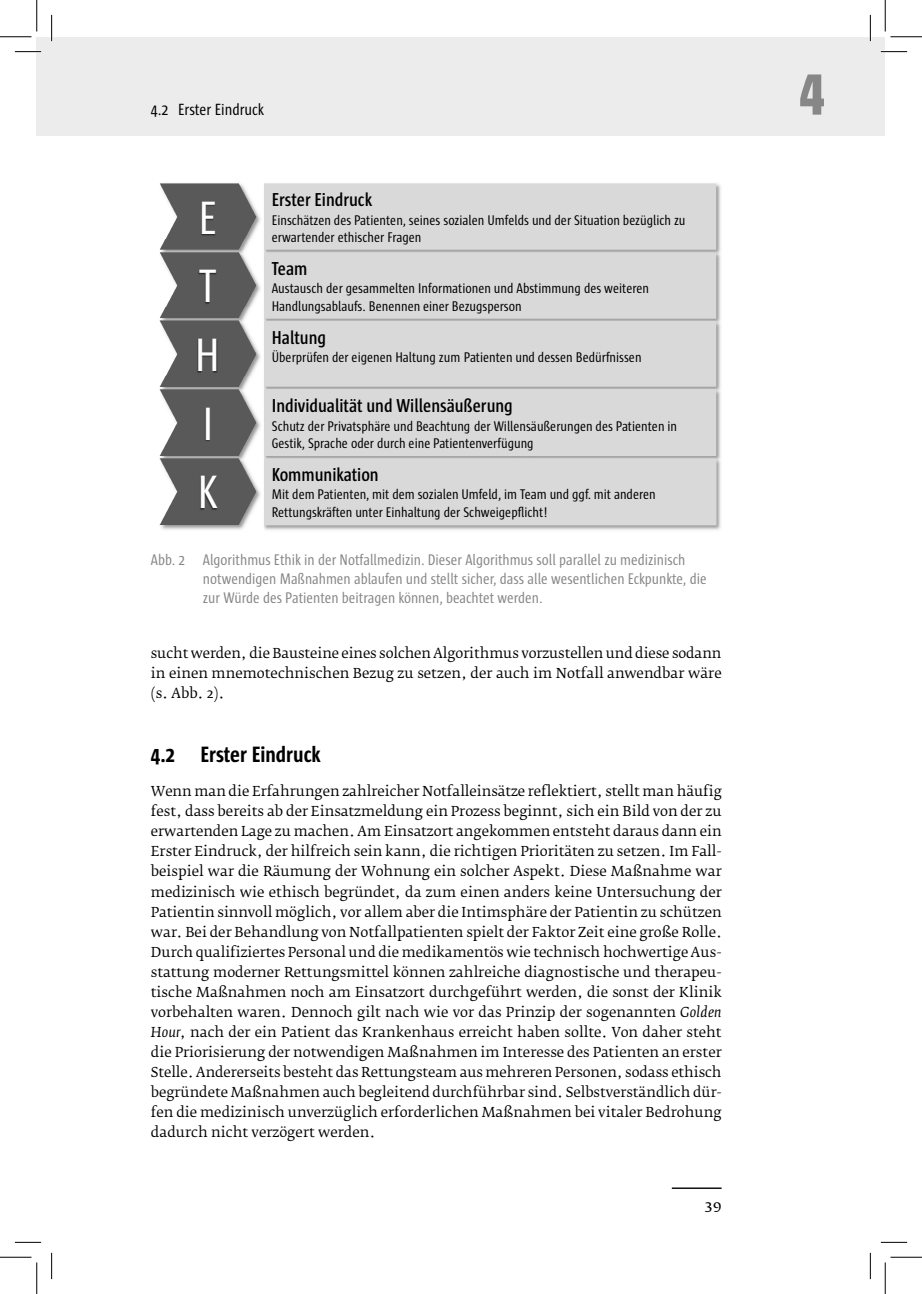
<style>
.page{position:relative;width:922px;height:1294px;background:#fff}
.page>*{position:absolute;margin:0;border:0;box-sizing:border-box;transform-origin:0 0}
.t1{font:800 59.5px "Sun Cd";color:#878787}
.t2{font:47.95px "Sun Cd";color:#fff}
.t3{font:700 22.75px "Sun Cd";color:#000}
.t4{font:600 19.25px "Sun Cd";color:#000}
.t5{font:16.62px "Sun Cd";color:#000}
.t6{font:15.75px/18.9px "Sun Cd";color:#878787}
.t7{font:15.75px "Fedra Serif B Pro";color:#000}
.t8{font:14.35px/17.2px "Sun Cd";color:#000}
.t9{font:13.65px/20.1px "Fedra Serif B Pro";color:#000;text-align:justify}
.s1{font-style:italic}
</style>
<div class="page">
<div style="left:52px;top:37px;width:833px;height:99px;background:#ececec"></div>
<div style="left:37px;top:37px;width:15px;height:99px;background:#ececec"></div>
<hr style="left:672px;top:1188px;width:49px;height:1px;background:#000">
<div style="left:264px;top:183px;width:457px;height:65px;background:#d9d9d9"></div>
<img style="left:160px;top:183px;width:100px;height:56px">
<div style="left:264px;top:248px;width:457px;height:69px;background:#d9d9d9"></div>
<img style="left:160px;top:239px;width:100px;height:69px">
<div style="left:264px;top:317px;width:457px;height:69px;background:#d9d9d9"></div>
<img style="left:159px;top:308px;width:102px;height:68px">
<div style="left:264px;top:386px;width:457px;height:68px;background:#d9d9d9"></div>
<img style="left:159px;top:376px;width:102px;height:69px">
<img style="left:264px;top:454px;width:457px;height:76px">
<img style="left:159px;top:445px;width:102px;height:85px">
<hr style="left:15px;top:51px;width:26px;height:2px;background:#fff">
<hr style="left:881px;top:51px;width:26px;height:2px;background:#fff">
<hr style="left:51px;top:15px;width:2px;height:26px;background:#fff">
<hr style="left:869px;top:15px;width:2px;height:26px;background:#fff">
<svg style="left:15px;top:51px;width:26px;height:1px"></svg>
<svg style="left:881px;top:51px;width:26px;height:1px"></svg>
<svg style="left:15px;top:1242px;width:26px;height:1px"></svg>
<svg style="left:881px;top:1242px;width:26px;height:1px"></svg>
<svg style="left:51px;top:15px;width:1px;height:26px"></svg>
<svg style="left:51px;top:1253px;width:1px;height:26px"></svg>
<svg style="left:870px;top:15px;width:1px;height:26px"></svg>
<svg style="left:870px;top:1253px;width:1px;height:26px"></svg>
<hr style="left:0;top:36px;width:32px;height:1px;background:#000">
<hr style="left:890px;top:36px;width:32px;height:1px;background:#000">
<hr style="left:0;top:1257px;width:32px;height:1px;background:#000">
<hr style="left:890px;top:1257px;width:32px;height:1px;background:#000">
<hr style="left:36px;top:0;width:1px;height:32px;background:#000">
<hr style="left:36px;top:1262px;width:1px;height:32px;background:#000">
<hr style="left:885px;top:0;width:1px;height:32px;background:#000">
<hr style="left:885px;top:1262px;width:1px;height:32px;background:#000">
<p class="t5" style="left:151px;top:100px;width:115px">4.2 Erster Eindruck</p>
<h3 class="t4" style="left:272px;top:189px;width:102px">Erster Eindruck</h3>
<p class="t8" style="left:272px;top:211px;width:415px">Einschätzen des Patienten, seines sozialen Umfelds und der Situation bezüglich zu</p>
<h2 class="t2" style="left:199px;top:191px;width:20px">E</h2>
<p class="t8" style="left:272px;top:229px;width:151px">erwartender ethischer Fragen</p>
<h3 class="t4" style="left:272px;top:258px;width:37px">Team</h3>
<p class="t8" style="left:272px;top:280px;width:379px">Austausch der gesammelten Informationen und Abstimmung des weiteren</p>
<h2 class="t2" style="left:199px;top:260px;width:19px">T</h2>
<p class="t8" style="left:272px;top:297px;width:251px">Handlungsablaufs. Benennen einer Bezugsperson</p>
<h3 class="t4" style="left:272px;top:327px;width:56px">Haltung</h3>
<h2 class="t2" style="left:195px;top:329px;width:27px">H</h2>
<p class="t8" style="left:272px;top:349px;width:371px">Überprüfen der eigenen Haltung zum Patienten und dessen Bedürfnissen</p>
<h3 class="t4" style="left:272px;top:395px;width:242px">Individualität und Willensäußerung</h3>
<p class="t8" style="left:272px;top:417px;width:407px">Schutz der Privatsphäre und Beachtung der Willensäußerungen des Patienten in<br>Gestik, Sprache oder durch eine Patientenverfügung</p>
<h2 class="t2" style="left:202px;top:397px;width:13px">I</h2>
<h3 class="t4" style="left:272px;top:464px;width:108px">Kommunikation</h3>
<p class="t8" style="left:272px;top:486px;width:385px">Mit dem Patienten, mit dem sozialen Umfeld, im Team und ggf. mit anderen</p>
<h2 class="t2" style="left:197px;top:466px;width:22px">K</h2>
<p class="t8" style="left:272px;top:503px;width:277px">Rettungskräften unter Einhaltung der Schweigepflicht!</p>
<p class="t6" style="left:203px;top:550px;width:505px;text-indent:-52px">Abb. 2 Algorithmus Ethik in der Notfallmedizin. Dieser Algorithmus soll parallel zu medizinisch notwendigen Maßnahmen ablaufen und stellt sicher, dass alle wesentlichen Eckpunkte, die zur Würde des Patienten beitragen können, beachtet werden.</p>
<p class="t9" style="left:151px;top:643px;width:572px">sucht werden, die Bausteine eines solchen Algorithmus vorzustellen und diese sodann in einen mnemotechnischen Bezug zu setzen, der auch im Notfall anwendbar wäre (s. Abb. 2).</p>
<h3 class="t3" style="left:151px;top:742px;width:171px">4.2 Erster Eindruck</h3>
<p class="t9" style="left:151px;top:781px;width:573px">Wenn man die Erfahrungen zahlreicher Notfalleinsätze reflektiert, stellt man häufig fest, dass bereits ab der Einsatzmeldung ein Prozess beginnt, sich ein Bild von der zu erwartenden Lage zu machen. Am Einsatzort angekommen entsteht daraus dann ein Erster Eindruck, der hilfreich sein kann, die richtigen Prioritäten zu setzen. Im Fall&shy;beispiel war die Räumung der Wohnung ein solcher Aspekt. Diese Maßnahme war medizinisch wie ethisch begründet, da zum einen anders keine Untersuchung der Patientin sinnvoll möglich, vor allem aber die Intimsphäre der Patientin zu schützen war. Bei der Behandlung von Notfallpatienten spielt der Faktor Zeit eine große Rolle.<br>Durch qualifiziertes Personal und die medikamentös wie technisch hochwertige Aus&shy;stattung moderner Rettungsmittel können zahlreiche diagnostische und therapeu&shy;tische Maßnahmen noch am Einsatzort durchgeführt werden, die sonst der Klinik vorbehalten waren. Dennoch gilt nach wie vor das Prinzip der sogenannten <span class="s1">Golden Hour</span>, nach der ein Patient das Krankenhaus erreicht haben sollte. Von daher steht die Priorisierung der notwendigen Maßnahmen im Interesse des Patienten an erster Stelle. Andererseits besteht das Rettungsteam aus mehreren Personen, sodass ethisch begründete Maßnahmen auch begleitend durchführbar sind. Selbstverständlich dür&shy;fen die medizinisch unverzüglich erforderlichen Maßnahmen bei vitaler Bedrohung dadurch nicht verzögert werden.</p>
<p class="t7" style="left:705px;top:1196px;width:18px">39</p>
<h1 class="t1" style="left:800px;top:62px;width:26px">4</h1>
</div>
